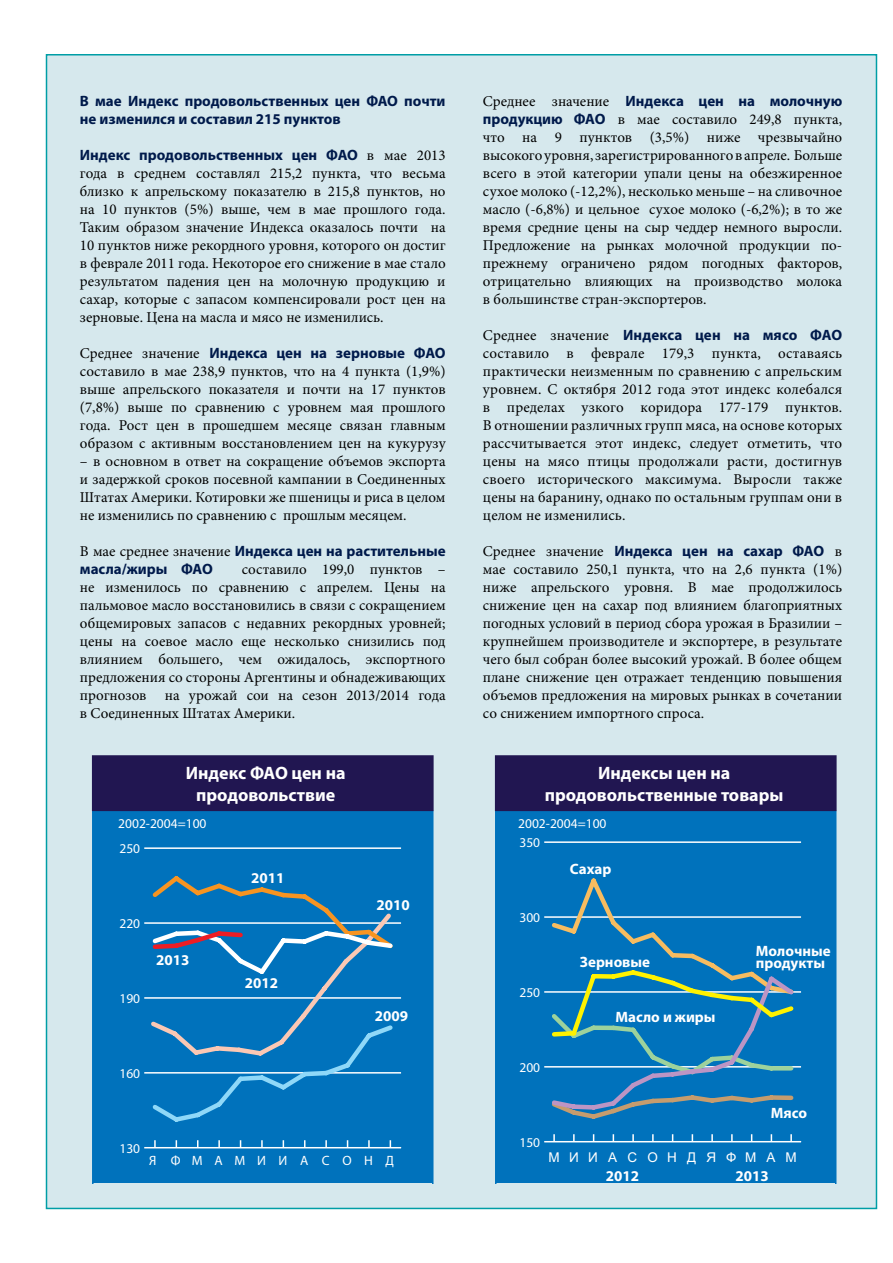
<style>
.page{position:relative;width:893px;height:1263px;background:#fff}
.page>*{position:absolute;margin:0;border:0;box-sizing:border-box;transform-origin:0 0}
.t1{font:700 18px/21.6px "Myriad Pro";color:#fff;text-align:center}
.t2{font:15px/18px "Minion Pro";color:#000;text-align:justify}
.t3{font:700 15px/18px "Myriad Pro";color:#001a4b}
.t4{font:700 15px/12px "Myriad Pro";color:#fff}
.t5{font:13.5px "Myriad Pro";color:#fff}
.t6{font:13.5px "Arial";letter-spacing:.745em;color:#fff}
.t7{font:13.5px "Myriad Pro";letter-spacing:.92em;color:#fff}
.s1{font-family:"Minion Pro";font-weight:400;color:#000}
.s2{font-family:"Myriad Pro";font-weight:700;color:#001a4b}
</style>
<div class="page">
<div style="left:46px;top:54px;width:831px;height:1155px;background:#d6e8ed;border:2px solid #009ea6"></div>
<div style="left:92px;top:811px;width:341px;height:372px;background:#0072bc"></div>
<svg style="left:154px;top:1140px;width:2px;height:7px"></svg>
<svg style="left:218px;top:1140px;width:2px;height:7px"></svg>
<svg style="left:261px;top:1140px;width:2px;height:7px"></svg>
<svg style="left:325px;top:1140px;width:2px;height:7px"></svg>
<svg style="left:368px;top:1140px;width:2px;height:7px"></svg>
<hr style="left:144px;top:1147px;width:257px;height:1px;background:#fff">
<hr style="left:144px;top:1072px;width:257px;height:1px;background:#fff">
<hr style="left:144px;top:997px;width:257px;height:2px;background:#fff">
<hr style="left:144px;top:922px;width:257px;height:2px;background:#fff">
<hr style="left:144px;top:847px;width:257px;height:2px;background:#fff">
<svg style="left:147px;top:872px;width:250px;height:254px;background:#167abb"></svg>
<div style="left:93px;top:756px;width:340px;height:54px;background:#211651"></div>
<div style="left:92px;top:755px;width:342px;height:56px;border:2px solid #211651"></div>
<div style="left:495px;top:811px;width:341px;height:372px;background:#0072bc"></div>
<svg style="left:553px;top:1134px;width:2px;height:7px"></svg>
<svg style="left:573px;top:1134px;width:2px;height:7px"></svg>
<svg style="left:632px;top:1134px;width:2px;height:7px"></svg>
<svg style="left:652px;top:1134px;width:2px;height:7px"></svg>
<svg style="left:711px;top:1134px;width:2px;height:7px"></svg>
<svg style="left:731px;top:1134px;width:2px;height:7px"></svg>
<svg style="left:790px;top:1134px;width:2px;height:7px"></svg>
<hr style="left:544px;top:1141px;width:257px;height:1px;background:#fff">
<hr style="left:544px;top:1066px;width:257px;height:1px;background:#fff">
<hr style="left:544px;top:991px;width:257px;height:2px;background:#fff">
<hr style="left:544px;top:916px;width:257px;height:2px;background:#fff">
<hr style="left:544px;top:841px;width:257px;height:2px;background:#fff">
<svg style="left:548px;top:875px;width:249px;height:247px;background:#197bb4"></svg>
<div style="left:496px;top:756px;width:340px;height:54px;background:#211651"></div>
<div style="left:495px;top:755px;width:342px;height:56px;border:2px solid #211651"></div>
<p class="t3" style="left:80px;top:92px;width:367px">В мае Индекс продовольственных цен ФАО почти не изменился и составил 215 пунктов</p>
<p class="t3" style="left:80px;top:146px;width:367px">Индекс продовольственных цен ФАО <span class="s1">в мае 2013</span></p>
<p class="t2" style="left:80px;top:164px;width:367px">года в среднем составлял 215,2 пункта, что весьма близко к апрельскому показателю в 215,8 пунктов, но на 10 пунктов (5%) выше, чем в мае прошлого года.<br>Таким образом значение Индекса оказалось почти на 10 пунктов ниже рекордного уровня, которого он достиг в феврале 2011 года. Некоторое его снижение в мае стало результатом падения цен на молочную продукцию и сахар, которые с запасом компенсировали рост цен на зерновые. Цена на масла и мясо не изменились.</p>
<p class="t3" style="left:80px;top:344px;width:367px"><span class="s1">Среднее значение</span> Индекса цен на зерновые ФАО</p>
<p class="t2" style="left:80px;top:362px;width:367px">составило в мае 238,9 пунктов, что на 4 пункта (1,9%) выше апрельского показателя и почти на 17 пунктов (7,8%) выше по сравнению с уровнем мая прошлого года. Рост цен в прошедшем месяце связан главным образом с активным восстановлением цен на кукурузу</p>
<p class="t2" style="left:80px;top:452px;width:367px">– в основном в ответ на сокращение объемов экспорта и задержкой сроков посевной кампании в Соединенных Штатах Америки. Котировки же пшеницы и риса в целом не изменились по сравнению с прошлым месяцем.</p>
<p class="t3" style="left:80px;top:542px;width:367px"><span class="s1">В мае среднее значение</span> Индекса цен на растительные масла/жиры ФАО</p>
<p class="t2" style="left:80px;top:560px;width:367px;text-indent:162px">составило 199,0 пунктов – не изменилось по сравнению с апрелем. Цены на пальмовое масло восстановились в связи с сокращением общемировых запасов с недавних рекордных уровней; цены на соевое масло еще несколько снизились под влиянием большего, чем ожидалось, экспортного предложения со стороны Аргентины и обнадеживающих прогнозов на урожай сои на сезон 2013/2014 года в Соединенных Штатах Америки.</p>
<p class="t1" style="left:186px;top:761px;width:161px">Индекс ФАО цен на продовольствие</p>
<p class="t5" style="left:118px;top:816px;width:90px">2002-2004=100</p>
<p class="t5" style="left:119px;top:840px;width:22px">250</p>
<p class="t5" style="left:119px;top:915px;width:22px">220</p>
<p class="t5" style="left:119px;top:990px;width:22px">190</p>
<p class="t4" style="left:156px;top:953px;width:35px">2013</p>
<p class="t5" style="left:119px;top:1065px;width:22px">160</p>
<p class="t4" style="left:251px;top:872px;width:35px">2011</p>
<p class="t4" style="left:245px;top:977px;width:35px">2012</p>
<p class="t4" style="left:376px;top:898px;width:35px">2010</p>
<p class="t4" style="left:375px;top:1009px;width:35px">2009</p>
<p class="t5" style="left:119px;top:1140px;width:22px">130</p>
<p class="t7" style="left:149px;top:1152px;width:246px">Я ФМАМИИАСОНД</p>
<p class="t3" style="left:483px;top:92px;width:361px"><span class="s1">Среднее значение</span> Индекса цен на молочную</p>
<p class="t2" style="left:483px;top:110px;width:361px"><span class="s2">продукцию ФАО</span> в мае составило 249,8 пункта, что на 9 пунктов (3,5%) ниже чрезвычайно высокого уровня, зарегистрированного в апреле. Больше всего в этой категории упали цены на обезжиренное сухое молоко (-12,2%), несколько меньше – на сливочное масло (-6,8%) и цельное сухое молоко (-6,2%); в то же время средние цены на сыр чеддер немного выросли.<br>Предложение на рынках молочной продукции по&shy;прежнему ограничено рядом погодных факторов, отрицательно влияющих на производство молока в большинстве стран‑экспортеров.</p>
<p class="t3" style="left:483px;top:326px;width:361px"><span class="s1">Среднее значение</span> Индекса цен на мясо ФАО</p>
<p class="t2" style="left:483px;top:344px;width:361px">составило в феврале 179,3 пункта, оставаясь практически неизменным по сравнению с апрельским уровнем. С октября 2012 года этот индекс колебался в пределах узкого коридора 177‑179 пунктов.<br>В отношении различных групп мяса, на основе которых рассчитывается этот индекс, следует отметить, что цены на мясо птицы продолжали расти, достигнув своего исторического максимума. Выросли также цены на баранину, однако по остальным группам они в целом не изменились.</p>
<p class="t3" style="left:483px;top:542px;width:361px"><span class="s1">Среднее значение</span> Индекса цен на сахар ФАО <span class="s1">в</span></p>
<p class="t2" style="left:483px;top:560px;width:361px">мае составило 250,1 пункта, что на 2,6 пункта (1%) ниже апрельского уровня. В мае продолжилось снижение цен на сахар под влиянием благоприятных погодных условий в период сбора урожая в Бразилии – крупнейшем производителе и экспортере, в результате чего был собран более высокий урожай. В более общем плане снижение цен отражает тенденцию повышения объемов предложения на мировых рынках в сочетании со снижением импортного спроса.</p>
<p class="t1" style="left:545px;top:761px;width:240px">Индексы цен на продовольственные товары</p>
<p class="t5" style="left:518px;top:816px;width:90px">2002-2004=100</p>
<p class="t5" style="left:519px;top:834px;width:22px">350</p>
<p class="t5" style="left:519px;top:909px;width:22px">300</p>
<p class="t5" style="left:519px;top:984px;width:22px">250</p>
<p class="t4" style="left:570px;top:863px;width:43px">Сахар</p>
<p class="t4" style="left:580px;top:955px;width:72px">Зерновые</p>
<p class="t4" style="left:615px;top:1010px;width:102px">Масло и жиры</p>
<p class="t4" style="left:756px;top:944px;width:76px">Молочные продукты</p>
<p class="t5" style="left:519px;top:1059px;width:22px">200</p>
<p class="t5" style="left:519px;top:1134px;width:22px">150</p>
<p class="t4" style="left:771px;top:1106px;width:38px">Мясо</p>
<p class="t6" style="left:569px;top:1148px;width:30px">И И</p>
<p class="t6" style="left:647px;top:1148px;width:12px">O</p>
<p class="t6" style="left:608px;top:1148px;width:31px">А С</p>
<p class="t6" style="left:667px;top:1148px;width:91px">НДЯФМ</p>
<p class="t6" style="left:785px;top:1148px;width:13px">М</p>
<p class="t6" style="left:548px;top:1148px;width:13px">М</p>
<p class="t6" style="left:766px;top:1148px;width:10px">A</p>
<p class="t4" style="left:606px;top:1169px;width:35px">2012</p>
<p class="t4" style="left:735px;top:1169px;width:35px">2013</p>
</div>
